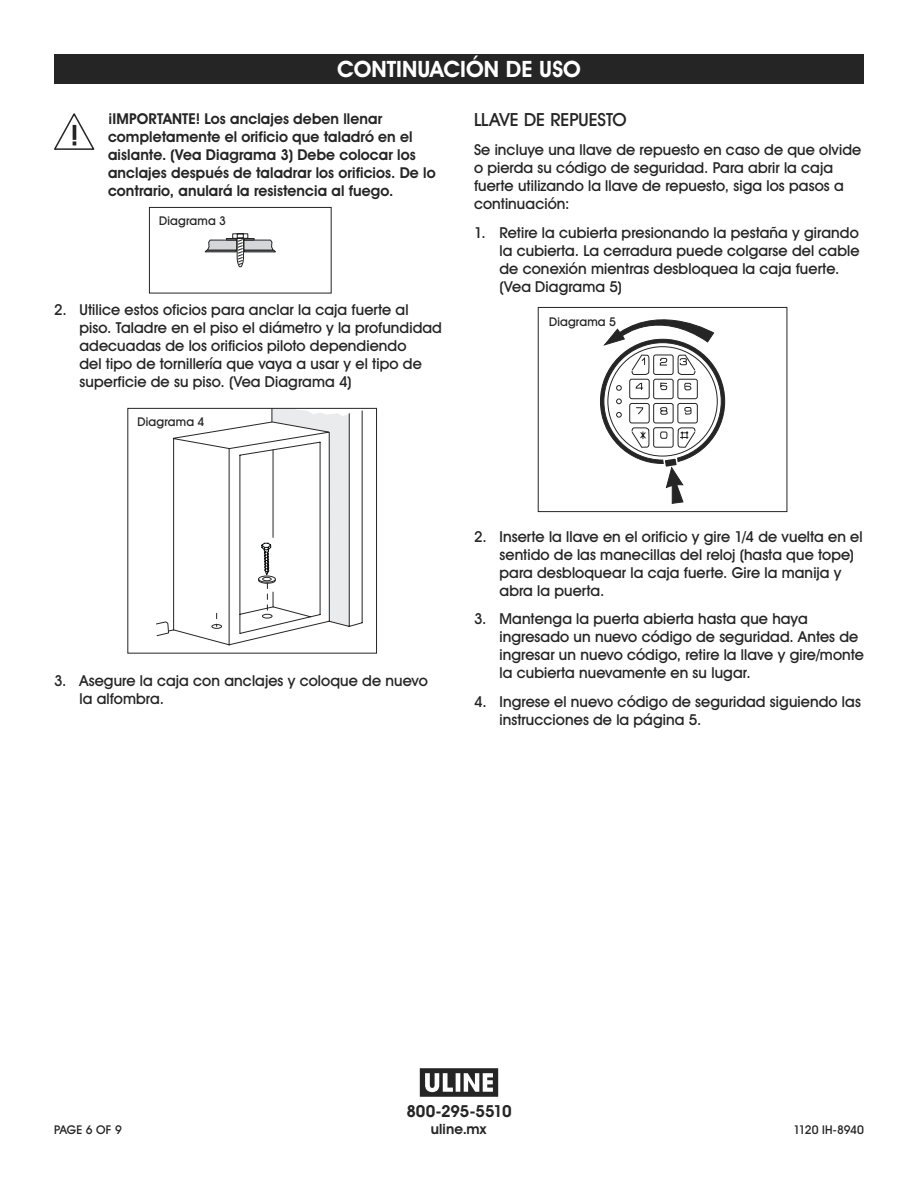
<style>
.page{position:relative;width:918px;height:1188px;background:#fff}
.page>*{position:absolute;margin:0;border:0;box-sizing:border-box;transform-origin:0 0}
.t1{font:700 22.5px "Uline Two Knine";color:#fff}
.t2{font:18px "Uline Two Knine";color:#252525}
.t3{font:700 16.5px "Uline Two Knine";letter-spacing:-.015em;color:#252525}
.t4{font:15px/18px "Uline Two Knine";letter-spacing:.005em;color:#252525}
.t5{font:700 15px/18px "Uline Two Knine";letter-spacing:.005em;color:#252525}
.t6{font:700 14.25px "Uline Two Knine";letter-spacing:.01em;color:#252525}
.t7{font:12px "Uline Two Knine";letter-spacing:.015em;color:#252525}
.t8{font:12px "Uline Two Knine";letter-spacing:-.015em;color:#252525}
</style>
<div class="page">
<div style="left:54px;top:54px;width:810px;height:30px;background:#252525"></div>
<svg style="left:54px;top:113px;width:40px;height:37px"></svg>
<svg style="left:204px;top:233px;width:72px;height:34px"></svg>
<div style="left:149px;top:207px;width:183px;height:86px;border:1px solid #252525"></div>
<svg style="left:349px;top:410px;width:14px;height:217px"></svg>
<svg style="left:156px;top:410px;width:193px;height:236px"></svg>
<div style="left:127px;top:408px;width:250px;height:246px;border:1px solid #252525"></div>
<svg style="left:603px;top:319px;width:119px;height:185px"></svg>
<div style="left:538px;top:307px;width:249px;height:205px;border:1px solid #252525"></div>
<svg style="left:420px;top:1068px;width:78px;height:29px"></svg>
<h1 class="t1" style="left:337px;top:56px;width:245px">CONTINUACIÓN DE USO</h1>
<p class="t5" style="left:108px;top:109px;width:329px">¡IMPORTANTE! Los anclajes deben llenar completamente el orificio que taladró en el aislante. (Vea Diagrama 3) Debe colocar los anclajes después de taladrar los orificios. De lo contrario, anulará la resistencia al fuego.</p>
<p class="t2" style="left:474px;top:109px;width:154px">LLAVE DE REPUESTO</p>
<p class="t4" style="left:474px;top:141px;width:389px">Se incluye una llave de repuesto en caso de que olvide o pierda su código de seguridad. Para abrir la caja fuerte utilizando la llave de repuesto, siga los pasos a continuación:</p>
<p class="t4" style="left:500px;top:223px;width:362px;text-indent:-26px">1. Retire la cubierta presionando la pestaña y girando la cubierta. La cerradura puede colgarse del cable de conexión mientras desbloquea la caja fuerte. (Vea Diagrama 5)</p>
<p class="t7" style="left:159px;top:214px;width:68px">Diagrama 3</p>
<p class="t4" style="left:80px;top:300px;width:364px;text-indent:-26px">2. Utilice estos oficios para anclar la caja fuerte al piso. Taladre en el piso el diámetro y la profundidad adecuadas de los orificios piloto dependiendo<br>del tipo de tornillería que vaya a usar y el tipo de superficie de su piso. (Vea Diagrama 4)</p>
<p class="t7" style="left:138px;top:415px;width:68px">Diagrama 4</p>
<p class="t7" style="left:549px;top:315px;width:68px">Diagrama 5</p>
<p class="t4" style="left:80px;top:671px;width:350px;text-indent:-26px">3. Asegure la caja con anclajes y coloque de nuevo la alfombra.</p>
<p class="t4" style="left:500px;top:527px;width:365px;text-indent:-26px">2. Inserte la llave en el orificio y gire 1/4 de vuelta en el sentido de las manecillas del reloj (hasta que tope) para desbloquear la caja fuerte. Gire la manija y abra la puerta.</p>
<p class="t4" style="left:500px;top:610px;width:366px;text-indent:-26px">3. Mantenga la puerta abierta hasta que haya ingresado un nuevo código de seguridad. Antes de ingresar un nuevo código, retire la llave y gire/monte la cubierta nuevamente en su lugar.</p>
<p class="t4" style="left:500px;top:693px;width:363px;text-indent:-26px">4. Ingrese el nuevo código de seguridad siguiendo las instrucciones de la página 5.</p>
<p class="t3" style="left:406px;top:1101px;width:107px">800-295-5510</p>
<p class="t6" style="left:431px;top:1120px;width:57px">uline.mx</p>
<p class="t7" style="left:54px;top:1122px;width:69px">PAGE 6 OF 9</p>
<p class="t8" style="left:793px;top:1122px;width:72px">1120 IH-8940</p>
</div>
